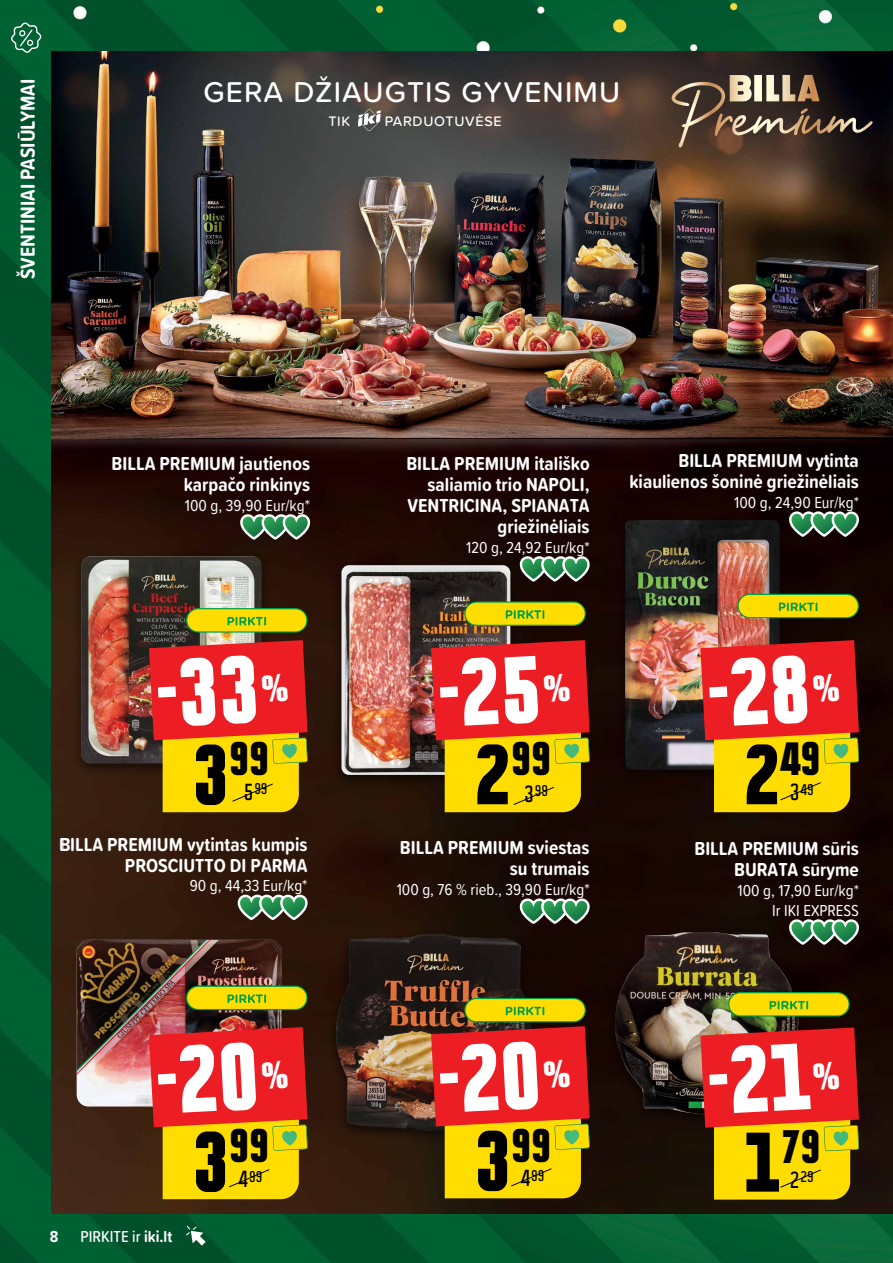
<style>
.page{position:relative;width:893px;height:1263px;background:#fff}
.page>*{position:absolute;margin:0;border:0;box-sizing:border-box;transform-origin:0 0}
.t1{font:900 condensed 42.6px "Politica";color:#000}
.t2{font:500 29.7px "Proxima Soft";letter-spacing:.04em;color:#fff}
.t3{font:700 21px "Proxima Soft Cond";color:#fff}
.t4{font:700 19.5px/21px "Proxima Soft Cond";color:#fff;text-align:right}
.t5{font:16.5px/19.8px "Proxima Soft Cond";color:#fff;text-align:right}
.t6{font:500 16.5px "Proxima Soft Cond";color:#fff}
.t7{font:700 16.5px "Proxima Soft Cond";color:#fff}
.t8{font:500 14.25px "Proxima Soft";letter-spacing:.05em;color:#fff}
.t9{font:700 condensed 14.1px "Politica";color:#000;scale:1.04 1}
.s1{font-size:77.1px}
.s2{font-size:21.3px}
.s3{font-weight:700}
</style>
<div class="page">
<img style="left:0;top:0;width:893px;height:1263px">
<svg style="left:185px;top:1225px;width:21px;height:20px"></svg>
<svg style="left:11px;top:22px;width:30px;height:31px"></svg>
<img style="left:51px;top:51px;width:842px;height:1162px">
<svg style="left:358px;top:109px;width:23px;height:22px"></svg>
<svg style="left:671px;top:75px;width:148px;height:72px;background:#6e5b4a"></svg>
<div style="left:606px;top:927px;width:200px;height:200px;background:#180602"></div>
<div style="left:327px;top:929px;width:212px;height:214px;background:#2d1509"></div>
<svg style="left:308px;top:512px;width:3px;height:30px"></svg>
<img style="left:64px;top:451px;width:244px;height:374px">
<div style="left:187px;top:609px;width:120px;height:23px;background:#fd0;border-radius:12px"></div>
<div style="left:186px;top:608px;width:122px;height:25px;border:1px solid #009f47;border-radius:12px"></div>
<svg style="left:227px;top:617px;width:39px;height:8px"></svg>
<img style="left:333px;top:451px;width:257px;height:374px">
<div style="left:465px;top:602px;width:120px;height:23px;background:#fd0;border-radius:12px"></div>
<div style="left:464px;top:601px;width:122px;height:25px;border:1px solid #009f47;border-radius:12px"></div>
<svg style="left:506px;top:610px;width:38px;height:9px"></svg>
<img style="left:615px;top:451px;width:257px;height:374px">
<div style="left:738px;top:594px;width:120px;height:24px;background:#fd0;border-radius:12px"></div>
<div style="left:737px;top:594px;width:122px;height:24px;border:1px solid #009f47;border-radius:12px"></div>
<svg style="left:779px;top:602px;width:38px;height:9px"></svg>
<svg style="left:333px;top:838px;width:257px;height:374px"></svg>
<div style="left:465px;top:998px;width:120px;height:24px;background:#fd0;border-radius:12px"></div>
<div style="left:464px;top:998px;width:122px;height:24px;border:1px solid #009f47;border-radius:12px"></div>
<svg style="left:506px;top:1007px;width:38px;height:8px"></svg>
<svg style="left:615px;top:838px;width:257px;height:374px;background:#2a1e15"></svg>
<div style="left:729px;top:993px;width:120px;height:23px;background:#fd0;border-radius:12px"></div>
<div style="left:728px;top:992px;width:122px;height:24px;border:1px solid #009f47;border-radius:12px"></div>
<svg style="left:770px;top:1001px;width:38px;height:8px"></svg>
<img style="left:64px;top:838px;width:244px;height:374px">
<div style="left:187px;top:986px;width:120px;height:23px;background:#fd0;border-radius:12px"></div>
<div style="left:186px;top:986px;width:122px;height:24px;border:1px solid #009f47;border-radius:12px"></div>
<svg style="left:227px;top:994px;width:39px;height:9px"></svg>
<svg style="left:700px;top:1027px;width:159px;height:172px;background:#df6717"></svg>
<svg style="left:431px;top:1026px;width:159px;height:172px;background:#de6515"></svg>
<svg style="left:149px;top:640px;width:159px;height:172px;background:#e06717"></svg>
<svg style="left:700px;top:640px;width:159px;height:172px;background:#e36919"></svg>
<svg style="left:149px;top:1027px;width:159px;height:172px;background:#e36717"></svg>
<svg style="left:431px;top:640px;width:159px;height:172px;background:#e06617"></svg>
<p class="t3" style="left:12px;top:279px;width:202px;rotate:-90deg">ŠVENTINIAI PASIŪLYMAI</p>
<h2 class="t2" style="left:203px;top:70px;width:418px">GERA DŽIAUGTIS GYVENIMU</h2>
<p class="t8" style="left:328px;top:110px;width:23px">TIK</p>
<p class="t8" style="left:385px;top:110px;width:119px">PARDUOTUVĖSE</p>
<p class="t4" style="left:112px;top:452px;width:200px">BILLA PREMIUM jautienos karpačo rinkinys</p>
<p class="t5" style="left:185px;top:495px;width:127px">100 g, 39,90 Eur/kg*</p>
<p class="t4" style="left:406px;top:452px;width:185px">BILLA PREMIUM itališko saliamio trio NAPOLI,<br>VENTRICINA, SPIANATA griežinėliais</p>
<p class="t5" style="left:466px;top:537px;width:125px">120 g, 24,92 Eur/kg*</p>
<p class="t4" style="left:629px;top:450px;width:231px">BILLA PREMIUM vytinta kiaulienos šoninė griežinėliais</p>
<p class="t5" style="left:734px;top:492px;width:126px">100 g, 24,90 Eur/kg*</p>
<h1 class="t1" style="left:192px;top:726px;width:78px"><span class="s1">3</span>99</h1>
<p class="t9" style="left:244px;top:778px;width:24px"><span class="s2">5</span>99</p>
<p class="t4" style="left:59px;top:833px;width:250px">BILLA PREMIUM vytintas kumpis<br>PROSCIUTTO DI PARMA</p>
<p class="t5" style="left:190px;top:875px;width:119px">90 g, 44,33 Eur/kg*</p>
<h1 class="t1" style="left:474px;top:726px;width:78px"><span class="s1">2</span>99</h1>
<p class="t9" style="left:524px;top:780px;width:24px"><span class="s2">3</span>99</p>
<p class="t4" style="left:400px;top:837px;width:191px">BILLA PREMIUM sviestas su trumais</p>
<p class="t5" style="left:397px;top:879px;width:194px">100 g, 76 % rieb., 39,90 Eur/kg*</p>
<h1 class="t1" style="left:744px;top:726px;width:78px"><span class="s1">2</span>49</h1>
<p class="t9" style="left:790px;top:779px;width:24px"><span class="s2">3</span>49</p>
<p class="t4" style="left:694px;top:838px;width:166px">BILLA PREMIUM sūris<br>BURATA sūryme</p>
<p class="t5" style="left:737px;top:880px;width:123px">100 g, 17,90 Eur/kg*<br>Ir IKI EXPRESS</p>
<p class="t7" style="left:50px;top:1224px;width:10px">8</p>
<p class="t6" style="left:81px;top:1224px;width:93px">PIRKITE ir <span class="s3">iki.lt</span></p>
<h1 class="t1" style="left:192px;top:1112px;width:78px"><span class="s1">3</span>99</h1>
<p class="t9" style="left:239px;top:1166px;width:24px"><span class="s2">4</span>99</p>
<h1 class="t1" style="left:474px;top:1112px;width:78px"><span class="s1">3</span>99</h1>
<p class="t9" style="left:521px;top:1165px;width:24px"><span class="s2">4</span>99</p>
<h1 class="t1" style="left:744px;top:1113px;width:78px"><span class="s1">1</span>79</h1>
<p class="t9" style="left:790px;top:1166px;width:24px"><span class="s2">2</span>29</p>
</div>
